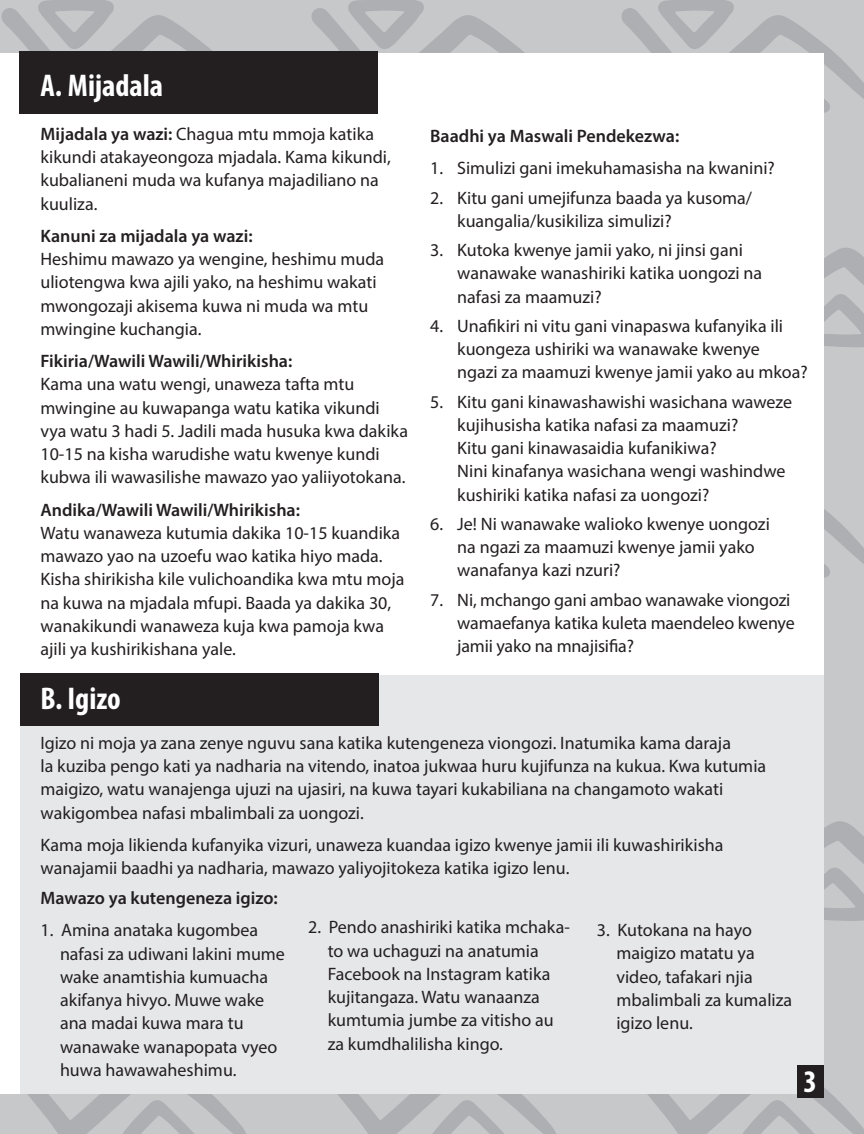
<style>
.page{position:relative;width:864px;height:1134px;background:#fff}
.page>*{position:absolute;margin:0;border:0;box-sizing:border-box;transform-origin:0 0}
.t1{font:700 condensed 31.5px "Myriad Pro";color:#fff}
.t2{font:18px/23.2px "Myriad Pro";color:#231f20}
.t3{font:600 18px "Myriad Pro";color:#231f20}
.s1{font-weight:600}
</style>
<div class="page">
<svg style="left:0;top:688px;width:864px;height:446px;fill:#c7c8ca"></svg>
<svg style="left:0;top:0;width:864px;height:72px;fill:#c7c8ca"></svg>
<svg style="left:824px;top:72px;width:40px;height:616px;fill:#c7c8ca"></svg>
<div style="left:0;top:53px;width:824px;height:1041px;background:#fff"></div>
<div style="left:20px;top:675px;width:804px;height:419px;background:#e6e7e9"></div>
<div style="left:797px;top:1066px;width:27px;height:32px;background:#231f20"></div>
<div style="left:20px;top:52px;width:358px;height:62px;background:#231f20"></div>
<div style="left:20px;top:674px;width:359px;height:52px;background:#231f20"></div>
<p class="t1" style="left:40px;top:65px;width:124px">A. Mijadala</p>
<p class="t2" style="left:40px;top:122px;width:352px"><span class="s1">Mijadala ya wazi:</span> Chagua mtu mmoja katika kikundi atakayeongoza mjadala. Kama kikundi, kubalianeni muda wa kufanya majadiliano na kuuliza.</p>
<p class="t2" style="left:40px;top:224px;width:345px"><span class="s1">Kanuni za mijadala ya wazi:<br></span>Heshimu mawazo ya wengine, heshimu muda uliotengwa kwa ajili yako, na heshimu wakati mwongozaji akisema kuwa ni muda wa mtu mwingine kuchangia.</p>
<p class="t2" style="left:40px;top:349px;width:369px"><span class="s1">Fikiria/Wawili Wawili/Whirikisha:<br></span>Kama una watu wengi, unaweza tafta mtu mwingine au kuwapanga watu katika vikundi vya watu 3 hadi 5. Jadili mada husuka kwa dakika 10-15 na kisha warudishe watu kwenye kundi kubwa ili wawasilishe mawazo yao yaliiyotokana.</p>
<p class="t2" style="left:40px;top:498px;width:366px"><span class="s1">Andika/Wawili Wawili/Whirikisha:<br></span>Watu wanaweza kutumia dakika 10-15 kuandika mawazo yao na uzoefu wao katika hiyo mada.<br>Kisha shirikisha kile vulichoandika kwa mtu moja na kuwa na mjadala mfupi. Baada ya dakika 30, wanakikundi wanaweza kuja kwa pamoja kwa ajili ya kushirikishana yale.</p>
<p class="t1" style="left:40px;top:679px;width:82px">B. Igizo</p>
<p class="t2" style="left:40px;top:731px;width:727px">Igizo ni moja ya zana zenye nguvu sana katika kutengeneza viongozi. Inatumika kama daraja<br>la kuziba pengo kati ya nadharia na vitendo, inatoa jukwaa huru kujifunza na kukua. Kwa kutumia maigizo, watu wanajenga ujuzi na ujasiri, na kuwa tayari kukabiliana na changamoto wakati wakigombea nafasi mbalimbali za uongozi.</p>
<p class="t2" style="left:40px;top:833px;width:685px">Kama moja likienda kufanyika vizuri, unaweza kuandaa igizo kwenye jamii ili kuwashirikisha wanajamii baadhi ya nadharia, mawazo yaliyojitokeza katika igizo lenu.</p>
<p class="t3" style="left:430px;top:125px;width:251px">Baadhi ya Maswali Pendekezwa:</p>
<p class="t2" style="left:430px;top:157px;width:346px">1. Simulizi gani imekuhamasisha na kwanini?</p>
<p class="t2" style="left:457px;top:186px;width:296px;text-indent:-27px">2. Kitu gani umejifunza baada ya kusoma/ kuangalia/kusikiliza simulizi?</p>
<p class="t2" style="left:457px;top:238px;width:307px;text-indent:-27px">3. Kutoka kwenye jamii yako, ni jinsi gani wanawake wanashiriki katika uongozi na nafasi za maamuzi?</p>
<p class="t2" style="left:457px;top:314px;width:352px;text-indent:-27px">4. Unafikiri ni vitu gani vinapaswa kufanyika ili kuongeza ushiriki wa wanawake kwenye<br>ngazi za maamuzi kwenye jamii yako au mkoa?</p>
<p class="t2" style="left:457px;top:390px;width:336px;text-indent:-27px">5. Kitu gani kinawashawishi wasichana waweze kujihusisha katika nafasi za maamuzi?<br>Kitu gani kinawasaidia kufanikiwa?<br>Nini kinafanya wasichana wengi washindwe kushiriki katika nafasi za uongozi?</p>
<p class="t2" style="left:457px;top:512px;width:314px;text-indent:-27px">6. Je! Ni wanawake walioko kwenye uongozi na ngazi za maamuzi kwenye jamii yako wanafanya kazi nzuri?</p>
<p class="t2" style="left:457px;top:588px;width:339px;text-indent:-27px">7. Ni, mchango gani ambao wanawake viongozi wamaefanya katika kuleta maendeleo kwenye jamii yako na mnajisifia?</p>
<p class="t3" style="left:40px;top:887px;width:239px">Mawazo ya kutengeneza igizo:</p>
<p class="t2" style="left:60px;top:918px;width:226px;text-indent:-20px">1. Amina anataka kugombea nafasi za udiwani lakini mume wake anamtishia kumuacha akifanya hivyo. Muwe wake ana madai kuwa mara tu wanawake wanapopata vyeo huwa hawawaheshimu.</p>
<p class="t2" style="left:616px;top:918px;width:177px;text-indent:-20px">3. Kutokana na hayo maigizo matatu ya video, tafakari njia mbalimbali za kumaliza igizo lenu.</p>
<p class="t2" style="left:328px;top:915px;width:244px;text-indent:-20px">2. Pendo anashiriki katika mchaka&shy;to wa uchaguzi na anatumia<br>Facebook na Instagram katika kujitangaza. Watu wanaanza kumtumia jumbe za vitisho au za kumdhalilisha kingo.</p>
<p class="t1" style="left:804px;top:1062px;width:15px">3</p>
</div>
